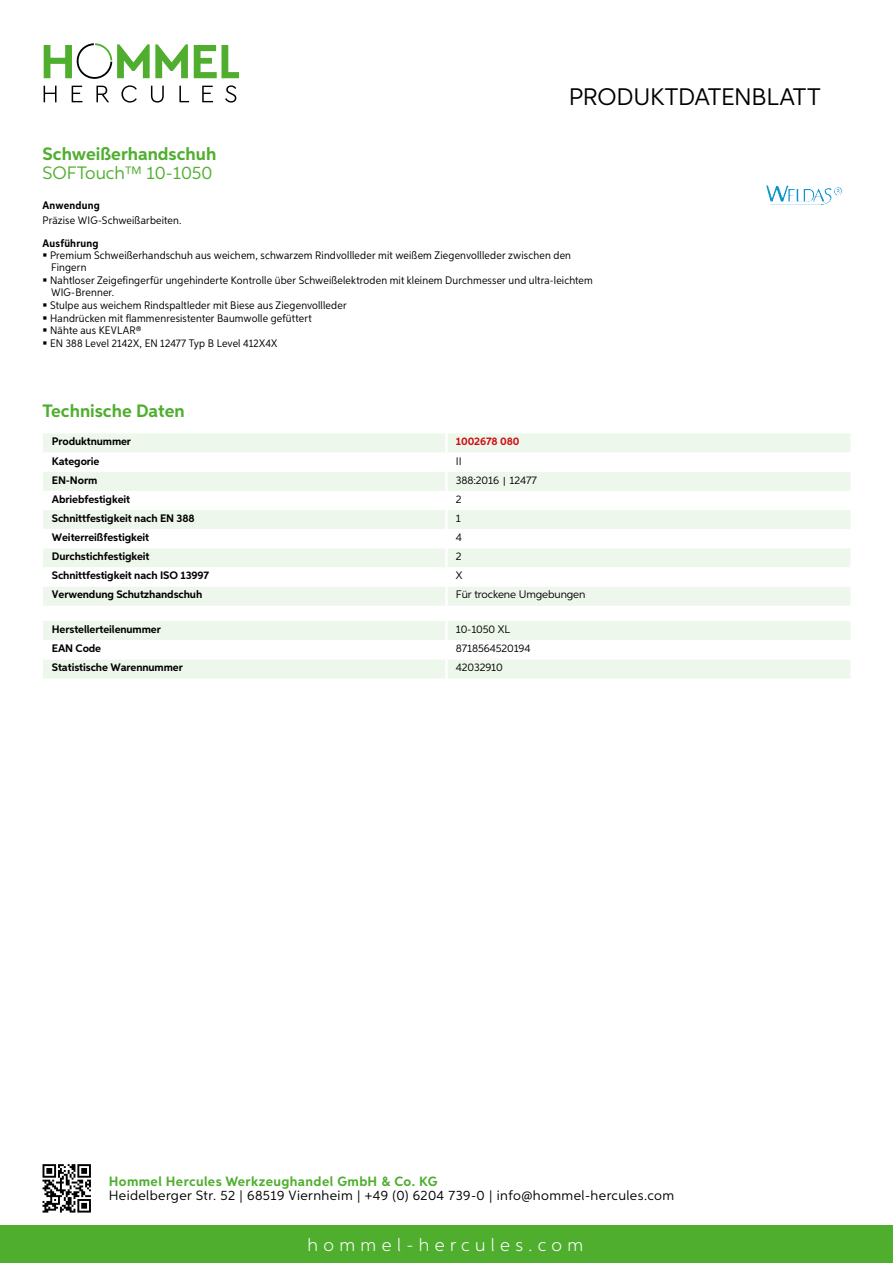
<style>
.page{position:relative;width:893px;height:1263px;background:#fff}
.page>*{position:absolute;margin:0;border:0;box-sizing:border-box;transform-origin:0 0}
.t1{font:24px "Aspira";letter-spacing:-.01em;color:#000}
.t2{font:700 18px "Aspira";color:#50ae2f}
.t3{font:300 18px "Aspira";letter-spacing:.3em;color:#fff}
.t4{font:18px "Aspira";color:#50ae2f}
.t5{font:13.5px "Aspira";letter-spacing:.03em;color:#000}
.t6{font:700 13.5px "Aspira";letter-spacing:.03em;color:#50ae2f}
.t7{font:10.95px/12.6px "Aspira Nar";letter-spacing:.015em;color:#000}
.t8{font:700 10.95px "Aspira";letter-spacing:-.01em;color:#000}
.t9{font:10.95px "Aspira";letter-spacing:-.01em;color:#000}
.t10{font:700 10.95px "Aspira Nar";letter-spacing:.02em;color:#000}
.t11{font:700 10.95px "Aspira";letter-spacing:-.01em;color:#cd1013}
.s1{font-family:"Wuerth Global";font-size:10.5px}
</style>
<div class="page">
<div style="left:0;top:1226px;width:893px;height:37px;background:#50ae2f"></div>
<svg style="left:43px;top:1164px;width:48px;height:48px"></svg>
<svg style="left:194px;top:45px;width:45px;height:33px"></svg>
<svg style="left:44px;top:43px;width:144px;height:36px"></svg>
<svg style="left:44px;top:86px;width:13px;height:16px"></svg>
<svg style="left:72px;top:86px;width:10px;height:16px"></svg>
<svg style="left:96px;top:86px;width:13px;height:16px"></svg>
<svg style="left:121px;top:85px;width:16px;height:18px"></svg>
<svg style="left:151px;top:86px;width:13px;height:17px"></svg>
<svg style="left:179px;top:86px;width:10px;height:16px"></svg>
<svg style="left:202px;top:86px;width:11px;height:16px"></svg>
<svg style="left:225px;top:85px;width:11px;height:18px"></svg>
<div style="left:43px;top:433px;width:807px;height:173px;background:#eef7eb"></div>
<svg style="left:43px;top:453px;width:807px;height:134px"></svg>
<hr style="left:445px;top:433px;width:3px;height:20px;background:#fff">
<hr style="left:445px;top:453px;width:3px;height:19px;background:#fff">
<hr style="left:445px;top:472px;width:3px;height:19px;background:#fff">
<hr style="left:445px;top:491px;width:3px;height:19px;background:#fff">
<hr style="left:445px;top:510px;width:3px;height:19px;background:#fff">
<hr style="left:445px;top:529px;width:3px;height:19px;background:#fff">
<hr style="left:445px;top:548px;width:3px;height:19px;background:#fff">
<hr style="left:445px;top:567px;width:3px;height:20px;background:#fff">
<hr style="left:445px;top:587px;width:3px;height:19px;background:#fff">
<svg style="left:43px;top:621px;width:807px;height:57px"></svg>
<hr style="left:445px;top:659px;width:3px;height:19px;background:#fff">
<img style="left:766px;top:185px;width:21px;height:16px">
<h1 class="t1" style="left:569px;top:82px;width:253px">Produktdatenblatt</h1>
<h2 class="t2" style="left:43px;top:142px;width:175px">Schweißerhandschuh</h2>
<h2 class="t4" style="left:43px;top:162px;width:171px">SOFTouch™ 10-1050</h2>
<p class="t10" style="left:43px;top:199px;width:59px">Anwendung</p>
<p class="t7" style="left:43px;top:214px;width:140px">Präzise WIG-Schweißarbeiten.</p>
<p class="t10" style="left:43px;top:236px;width:58px">Ausführung</p>
<p class="t7" style="left:50px;top:249px;width:544px">Premium Schweißerhandschuh aus weichem, schwarzem Rindvollleder mit weißem Ziegenvollleder zwischen den Fingern<br>Nahtloser Zeigefingerfür ungehinderte Kontrolle über Schweißelektroden mit kleinem Durchmesser und ultra-leichtem WIG-Brenner.<br>Stulpe aus weichem Rindspaltleder mit Biese aus Ziegenvollleder<br>Handrücken mit flammenresistenter Baumwolle gefüttert<br>Nähte aus KEVLAR®<br>EN 388 Level 2142X, EN 12477 Typ B Level 412X4X</p>
<h2 class="t2" style="left:43px;top:399px;width:144px">Technische Daten</h2>
<p class="t8" style="left:52px;top:435px;width:81px">Produktnummer</p>
<p class="t11" style="left:456px;top:435px;width:65px">1002678 080</p>
<p class="t8" style="left:52px;top:454px;width:49px">Kategorie</p>
<p class="t9" style="left:456px;top:454px;width:7px">II</p>
<p class="t8" style="left:52px;top:473px;width:47px">EN-Norm</p>
<p class="t9" style="left:456px;top:473px;width:83px">388:2016 <span class="s1">|</span> 12477</p>
<p class="t8" style="left:52px;top:492px;width:80px">Abriebfestigkeit</p>
<p class="t9" style="left:456px;top:492px;width:7px">2</p>
<p class="t8" style="left:52px;top:511px;width:144px">Schnittfestigkeit nach EN 388</p>
<p class="t9" style="left:456px;top:511px;width:7px">1</p>
<p class="t8" style="left:52px;top:531px;width:99px">Weiterreißfestigkeit</p>
<p class="t9" style="left:456px;top:531px;width:8px">4</p>
<p class="t8" style="left:52px;top:550px;width:99px">Durchstichfestigkeit</p>
<p class="t9" style="left:456px;top:550px;width:7px">2</p>
<p class="t8" style="left:52px;top:569px;width:159px">Schnittfestigkeit nach ISO 13997</p>
<p class="t9" style="left:456px;top:569px;width:8px">X</p>
<p class="t8" style="left:52px;top:588px;width:152px">Verwendung Schutzhandschuh</p>
<p class="t9" style="left:456px;top:588px;width:131px">Für trockene U mgebungen</p>
<p class="t8" style="left:52px;top:622px;width:111px">Herstellerteilenummer</p>
<p class="t9" style="left:456px;top:623px;width:55px">10-1050 XL</p>
<p class="t8" style="left:52px;top:642px;width:51px">EAN Code</p>
<p class="t9" style="left:456px;top:642px;width:76px">8718564520194</p>
<p class="t8" style="left:52px;top:661px;width:132px">Statistische Warennummer</p>
<p class="t9" style="left:456px;top:661px;width:48px">42032910</p>
<p class="t6" style="left:109px;top:1172px;width:330px">Hommel Hercules Werkzeughandel GmbH &amp; Co. KG</p>
<p class="t5" style="left:109px;top:1187px;width:567px">Heidelberger Str. 52 | 68519 Viernheim | +49 (0) 6204 739-0 | info@hommel-hercules.com</p>
<h2 class="t3" style="left:307px;top:1234px;width:277px">hommel-hercules.com</h2>
</div>
